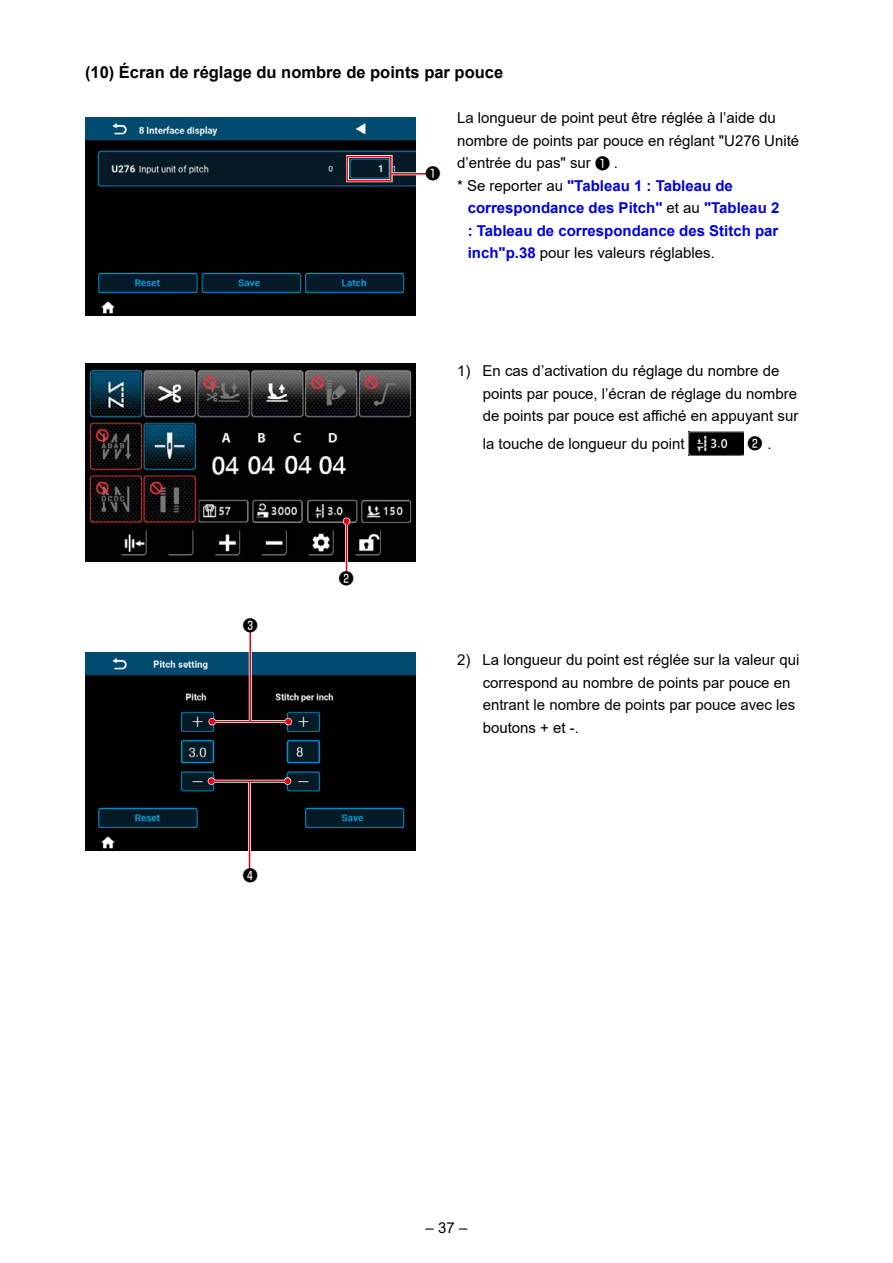
<style>
.page{position:relative;width:893px;height:1263px;background:#fff}
.page>*{position:absolute;margin:0;border:0;box-sizing:border-box;transform-origin:0 0}
.E見出し_1{font:700 16.5px "Arial";color:#000}
.E本文1__全段{font:15px/22.5px "Arial";color:#000}
.E本文1__全段-2{font:700 15px/22.5px "Arial";color:#0000e0}
.E本文全段{font:15px/22.5px "Arial";color:#000}
.丸数字_記号キャプション{font:500 15px "Shin Go Pro";color:#000}
.E本文1__全段-3{font:500 15px "Shin Go Pro";color:#000}
.s1{font-family:"Shin Go Pro";font-weight:500}
.s2{font-weight:400;color:#000}
.s3{font-family:"Arial";font-weight:400}
</style>
<div class="page">
<img style="left:85px;top:118px;width:330px;height:198px">
<img style="left:85px;top:363px;width:330px;height:198px">
<img style="left:85px;top:652px;width:330px;height:199px">
<div style="left:346px;top:155px;width:47px;height:27px;border:3px solid #fff"></div>
<div style="left:346px;top:156px;width:46px;height:26px;border:2px solid #e60012"></div>
<hr style="left:392px;top:172px;width:36px;height:3px;background:#fff">
<hr style="left:391px;top:173px;width:36px;height:2px;background:#e60012">
<img style="left:689px;top:431px;width:54px;height:25px">
<hr style="left:345px;top:524px;width:3px;height:39px;background:#fff">
<hr style="left:346px;top:521px;width:1px;height:52px;background:#e60012">
<svg style="left:344px;top:518px;width:6px;height:6px"></svg>
<hr style="left:213px;top:780px;width:72px;height:3px;background:#fff">
<hr style="left:248px;top:781px;width:3px;height:75px;background:#fff">
<hr style="left:249px;top:781px;width:1px;height:90px;background:#e60012">
<hr style="left:211px;top:780px;width:77px;height:2px;background:#e60012">
<svg style="left:285px;top:778px;width:6px;height:6px"></svg>
<svg style="left:208px;top:778px;width:6px;height:6px"></svg>
<hr style="left:215px;top:720px;width:71px;height:3px;background:#fff">
<hr style="left:249px;top:647px;width:3px;height:75px;background:#fff">
<hr style="left:249px;top:631px;width:2px;height:90px;background:#e60012">
<hr style="left:212px;top:721px;width:76px;height:1px;background:#e60012">
<svg style="left:209px;top:718px;width:6px;height:6px"></svg>
<svg style="left:285px;top:718px;width:6px;height:6px"></svg>
<p class="E見出し_1" style="left:85px;top:61px;width:420px">(10) Écran de réglage du nombre de points par pouce</p>
<p class="E本文全段" style="left:457px;top:107px;width:344px">La longueur de point peut être réglée à l’aide du nombre de points par pouce en réglant "U276 Unité d’entrée du pas" sur <span class="s1">❶</span> .</p>
<p class="E本文1__全段-2" style="left:468px;top:175px;width:313px;text-indent:-11px"><span class="s2">* Se reporter au</span> "Tableau 1 : Tableau de correspondance des Pitch" <span class="s2">et au</span> "Tableau 2 : Tableau de correspondance des Stitch par inch"p.38 <span class="s2">pour les valeurs réglables.</span></p>
<p class="丸数字_記号キャプション" style="left:425px;top:161px;width:16px">❶</p>
<p class="丸数字_記号キャプション" style="left:243px;top:613px;width:16px">❸</p>
<p class="丸数字_記号キャプション" style="left:339px;top:566px;width:16px">❷</p>
<p class="丸数字_記号キャプション" style="left:243px;top:863px;width:16px">❹</p>
<p class="E本文1__全段" style="left:483px;top:359px;width:317px;text-indent:-26px">1) En cas d’activation du réglage du nombre de points par pouce, l’écran de réglage du nombre de points par pouce est affiché en appuyant sur</p>
<p class="E本文1__全段" style="left:483px;top:432px;width:203px">la touche de longueur du point</p>
<p class="E本文1__全段-3" style="left:747px;top:431px;width:26px">❷ <span class="s3">.</span></p>
<p class="E本文1__全段" style="left:483px;top:649px;width:318px;text-indent:-26px">2) La longueur du point est réglée sur la valeur qui correspond au nombre de points par pouce en entrant le nombre de points par pouce avec les boutons + et -.</p>
<p class="E本文1__全段" style="left:426px;top:1217px;width:43px">– 37 –</p>
</div>
